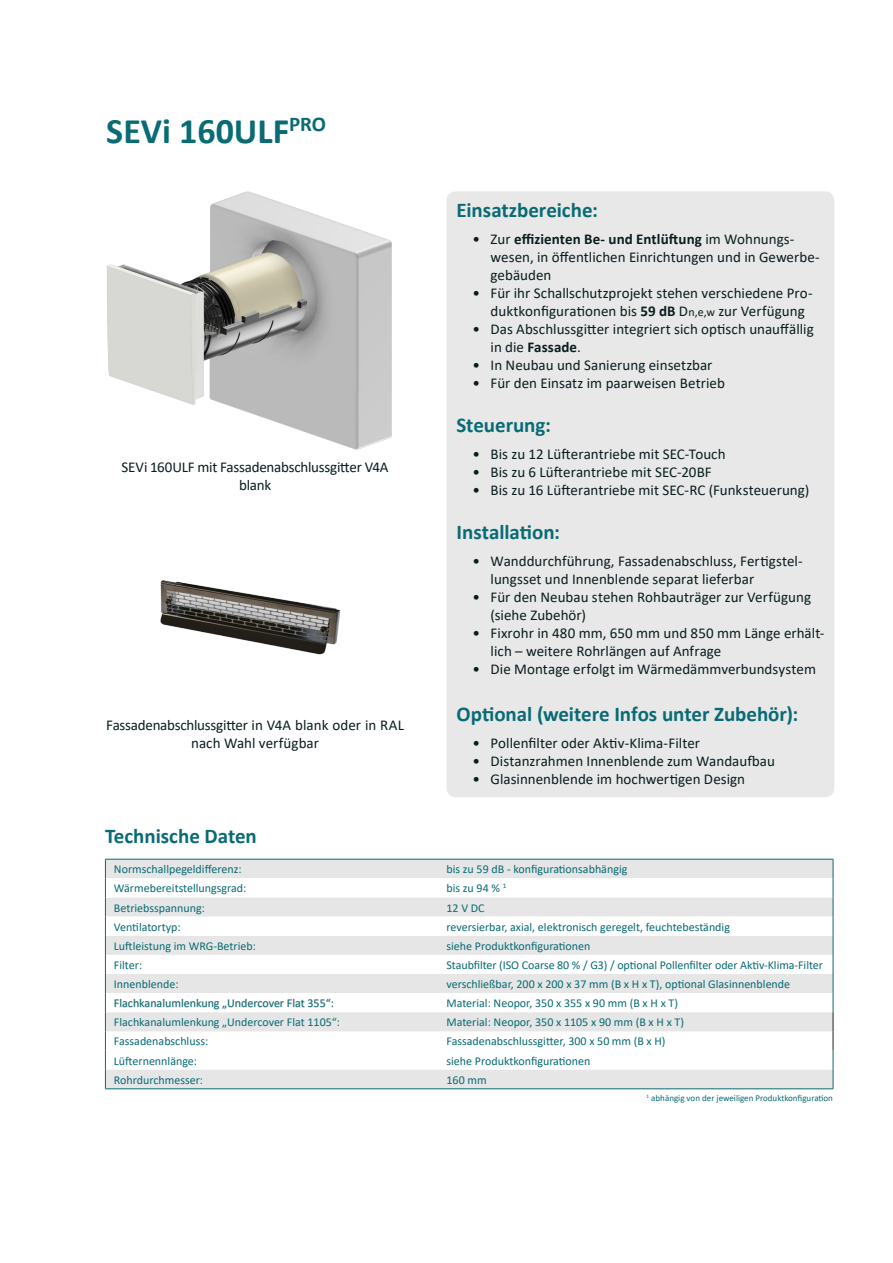
<style>
.page{position:relative;width:893px;height:1263px;background:#fff}
.page>*{position:absolute;margin:0;border:0;box-sizing:border-box;transform-origin:0 0}
.t1{font:700 36px "Calibri";color:#096b74}
.Fließtext{font:700 21px "Calibri";letter-spacing:-.005em;color:#096b74}
.Ueberschrift_H2{font:700 21px "Calibri";color:#096b74}
.Fließtext-2{font:15px/18px "Calibri";color:#0a1d1f}
.Tabellentext{font:12px "Calibri";color:#096b74}
.Tabellenfußzeile{font:9px "Calibri";color:#096b74}
.s1{font-family:"Geogrotesque"}
.s2{font-weight:700}
.s3{font-size:12px}
</style>
<div class="page">
<div style="left:446px;top:191px;width:388px;height:606px;background:#e6e6e6;border-radius:9px"></div>
<div style="left:106px;top:860px;width:727px;height:18px;background:#e6e6e6"></div>
<svg style="left:106px;top:878px;width:727px;height:134px"></svg>
<svg style="left:106px;top:1012px;width:727px;height:76px"></svg>
<hr style="left:105px;top:859px;width:333px;height:1px;background:#096b74">
<hr style="left:438px;top:859px;width:395px;height:1px;background:#096b74">
<svg style="left:105px;top:859px;width:1px;height:229px"></svg>
<hr style="left:105px;top:1088px;width:333px;height:1px;background:#096b74">
<hr style="left:438px;top:1088px;width:395px;height:1px;background:#096b74">
<svg style="left:833px;top:859px;width:1px;height:230px"></svg>
<svg style="left:114px;top:997px;width:220px;height:15px"></svg>
<img style="left:160px;top:580px;width:181px;height:75px">
<img style="left:107px;top:191px;width:285px;height:259px">
<p class="t1" style="left:106px;top:105px;width:221px">SEVi 160ULF<sup>PRO</sup></p>
<p class="Fließtext-2" style="left:122px;top:458px;width:268px;text-align:center">SEVi 160ULF mit Fassadenabschlussgitter V4A blank</p>
<p class="Fließtext-2" style="left:106px;top:716px;width:299px;text-align:center">Fassadenabschlussgitter in V4A blank oder in RAL nach Wahl verfügbar</p>
<p class="Fließtext" style="left:457px;top:195px;width:143px">Einsatzbereiche:</p>
<p class="Fließtext-2" style="left:491px;top:229px;width:331px;text-indent:-17px"><span class="s1">∫</span> Zur <span class="s2">effizienten Be- und Entlüftung</span> im Wohnungs&shy;wesen, in öffentlichen Einrichtungen und in Gewerbe&shy;gebäuden</p>
<p class="Fließtext-2" style="left:491px;top:283px;width:324px;text-indent:-17px"><span class="s1">∫</span> Für ihr Schallschutzprojekt stehen verschiedene Pro&shy;duktkonfigurationen bis <span class="s2">59 dB</span> D<span class="s3">n,e,w</span> zur Verfügung</p>
<p class="Fließtext-2" style="left:491px;top:319px;width:325px;text-indent:-17px"><span class="s1">∫</span> Das Abschlussgitter integriert sich optisch unauffällig in die <span class="s2">Fassade</span>.</p>
<p class="Fließtext-2" style="left:474px;top:355px;width:240px"><span class="s1">∫</span> In Neubau und Sanierung einsetzbar</p>
<p class="Fließtext-2" style="left:474px;top:373px;width:253px"><span class="s1">∫</span> Für den Einsatz im paarweisen Betrieb</p>
<p class="Fließtext" style="left:457px;top:410px;width:96px">Steuerung:</p>
<p class="Fließtext-2" style="left:474px;top:444px;width:253px"><span class="s1">∫</span> Bis zu 12 Lüfterantriebe mit SEC-Touch</p>
<p class="Fließtext-2" style="left:474px;top:462px;width:240px"><span class="s1">∫</span> Bis zu 6 Lüfterantriebe mit SEC-20BF</p>
<p class="Fließtext-2" style="left:474px;top:480px;width:337px"><span class="s1">∫</span> Bis zu 16 Lüfterantriebe mit SEC-RC (Funksteuerung)</p>
<p class="Fließtext" style="left:457px;top:517px;width:105px">Installation:</p>
<p class="Fließtext-2" style="left:491px;top:551px;width:314px;text-indent:-17px"><span class="s1">∫</span> Wanddurchführung, Fassadenabschluss, Fertigstel&shy;lungsset und Innenblende separat lieferbar</p>
<p class="Fließtext-2" style="left:491px;top:587px;width:322px;text-indent:-17px"><span class="s1">∫</span> Für den Neubau stehen Rohbauträger zur Verfügung (siehe Zubehör)</p>
<p class="Fließtext-2" style="left:491px;top:623px;width:335px;text-indent:-17px"><span class="s1">∫</span> Fixrohr in 480 mm, 650 mm und 850 mm Länge erhält&shy;lich – weitere Rohrlängen auf Anfrage</p>
<p class="Fließtext-2" style="left:474px;top:659px;width:344px"><span class="s1">∫</span> Die Montage erfolgt im Wärmedämmverbundsystem</p>
<p class="Fließtext" style="left:457px;top:699px;width:343px">Optional (weitere Infos unter Zubehör):</p>
<p class="Fließtext-2" style="left:474px;top:733px;width:228px"><span class="s1">∫</span> Pollenfilter oder Aktiv-Klima-Filter</p>
<p class="Fließtext-2" style="left:474px;top:751px;width:303px"><span class="s1">∫</span> Distanzrahmen Innenblende zum Wandaufbau</p>
<p class="Fließtext-2" style="left:474px;top:769px;width:273px"><span class="s1">∫</span> Glasinnenblende im hochwertigen Design</p>
<p class="Ueberschrift_H2" style="left:105px;top:821px;width:153px">Technische Daten</p>
<p class="Tabellentext" style="left:114px;top:861px;width:129px">Normschallpegeldifferenz:</p>
<p class="Tabellentext" style="left:446px;top:861px;width:182px">bis zu 59 dB - konfigurationsabhängig</p>
<p class="Tabellentext" style="left:114px;top:880px;width:134px">Wärmebereitstellungsgrad:</p>
<p class="Tabellentext" style="left:446px;top:880px;width:61px">bis zu 94 % <sup>1</sup></p>
<p class="Tabellentext" style="left:114px;top:899px;width:93px">Betriebsspannung:</p>
<p class="Tabellentext" style="left:446px;top:899px;width:40px">12 V DC</p>
<p class="Tabellentext" style="left:114px;top:918px;width:68px">Ventilatortyp:</p>
<p class="Tabellentext" style="left:446px;top:918px;width:285px">reversierbar, axial, elektronisch geregelt, feuchtebeständig</p>
<p class="Tabellentext" style="left:114px;top:937px;width:144px">Luftleistung im WRG-Betrieb:</p>
<p class="Tabellentext" style="left:446px;top:937px;width:146px">siehe Produktkonfigurationen</p>
<p class="Tabellentext" style="left:114px;top:957px;width:30px">Filter:</p>
<p class="Tabellentext" style="left:446px;top:957px;width:378px">Staubfilter (ISO Coarse 80 % / G3) / optional Pollenfilter oder Aktiv-Klima-Filter</p>
<p class="Tabellentext" style="left:114px;top:976px;width:66px">Innenblende:</p>
<p class="Tabellentext" style="left:446px;top:976px;width:345px">verschließbar, 200 x 200 x 37 mm (B x H x T), optional Glasinnenblende</p>
<p class="Tabellentext" style="left:114px;top:995px;width:222px">Flachkanalumlenkung „Undercover Flat 355“:</p>
<p class="Tabellentext" style="left:446px;top:995px;width:233px">Material: Neopor, 350 x 355 x 90 mm (B x H x T)</p>
<p class="Tabellentext" style="left:114px;top:1014px;width:228px">Flachkanalumlenkung „Undercover Flat 1105“:</p>
<p class="Tabellentext" style="left:446px;top:1014px;width:239px">Material: Neopor, 350 x 1105 x 90 mm (B x H x T)</p>
<p class="Tabellentext" style="left:114px;top:1033px;width:96px">Fassadenabschluss:</p>
<p class="Tabellentext" style="left:446px;top:1033px;width:221px">Fassadenabschlussgitter, 300 x 50 mm (B x H)</p>
<p class="Tabellentext" style="left:114px;top:1052px;width:85px">Lüfternennlänge:</p>
<p class="Tabellentext" style="left:446px;top:1052px;width:146px">siehe Produktkonfigurationen</p>
<p class="Tabellentext" style="left:114px;top:1071px;width:91px">Rohrdurchmesser:</p>
<p class="Tabellentext" style="left:446px;top:1071px;width:42px">160 mm</p>
<p class="Tabellenfußzeile" style="left:647px;top:1091px;width:188px"><sup>1</sup> abhängig von der jeweiligen Produktkonfiguration</p>
</div>
